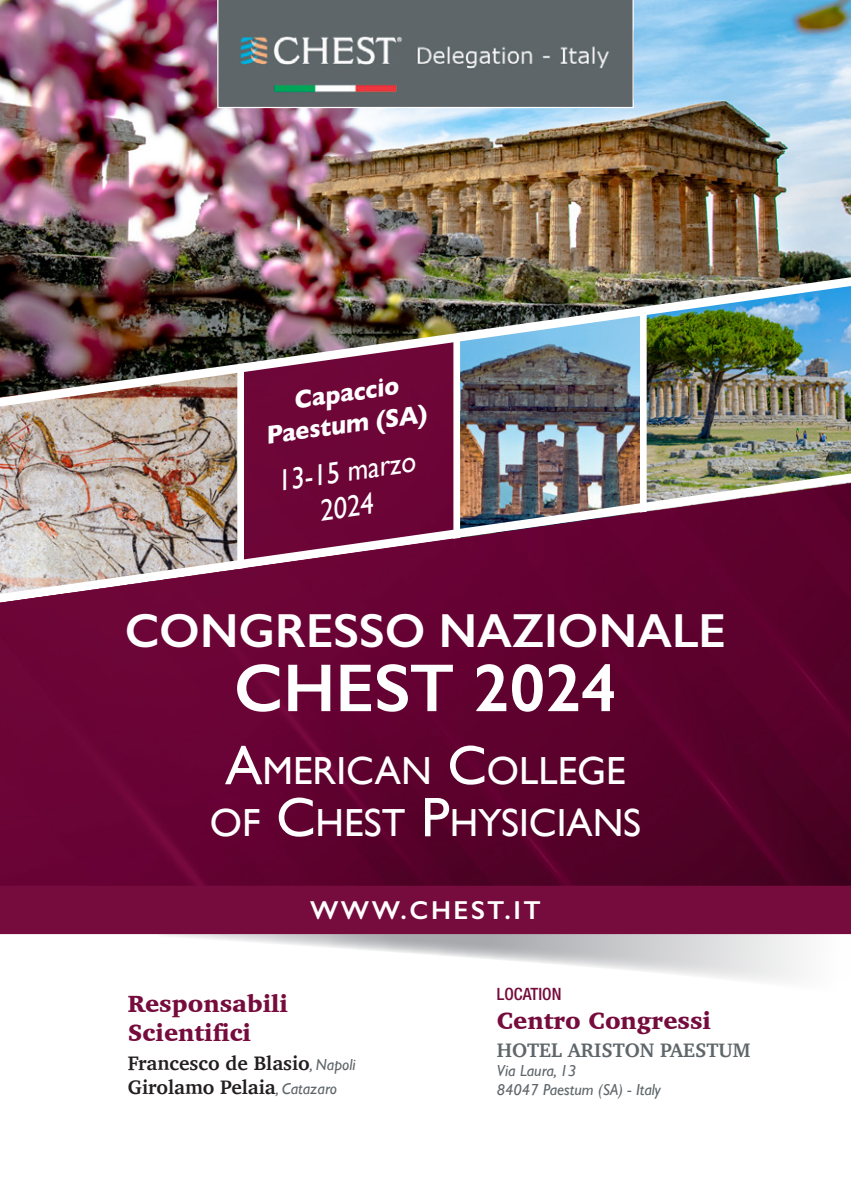
<style>
.page{position:relative;width:851px;height:1191px;background:#fff}
.page>*{position:absolute;margin:0;border:0;box-sizing:border-box;transform-origin:0 0}
.t1{font:600 68px "Gill Sans";color:#fff}
.t2{font:600 48px "Gill Sans";color:#fff}
.t3{font:39.2px/52px "Gill Sans";color:#fff;text-align:center}
.t4{font:30px/36px "Gill Sans";color:#fff;text-align:center;scale:.9 1}
.t5{font:700 26px/31.2px "Gill Sans";color:#fff;text-align:center;scale:.9 1}
.t6{font:600 26px "Gill Sans";letter-spacing:.1em;color:#fff}
.t7{font:900 24px/28.8px "Charter";color:#760c3d}
.t8{font:700 20px/24px "Charter";color:#231f20}
.t9{font:700 20px "Charter";color:#5f666a}
.t10{font:500 condensed 17px "Helvetica Neue LT Std";color:#760c3d}
.t11{font:italic 16px/19.2px "Gill Sans";color:#5f666a}
.s1{font-size:56px}
.s2{font-family:"Gill Sans";font-weight:400;font-style:italic;font-size:16px;color:#5f666a}
</style>
<div class="page">
<svg style="left:157px;top:934px;width:693px;height:46px"></svg>
<div style="left:244px;top:406px;width:209px;height:67px;background:#6d0538"></div>
<img style="left:0;top:406px;width:238px;height:67px">
<img style="left:646px;top:406px;width:204px;height:67px">
<img style="left:461px;top:406px;width:177px;height:67px">
<div style="left:453px;top:295px;width:193px;height:257px;border:7px solid #fff"></div>
<img style="left:0;top:473px;width:850px;height:10px">
<img style="left:0;top:0;width:850px;height:277px">
<svg style="left:217px;top:0;width:416px;height:108px;background:#697073"></svg>
<img style="left:0;top:277px;width:850px;height:129px">
<div style="left:0;top:885px;width:850px;height:49px;background:#760c3d"></div>
<img style="left:0;top:483px;width:850px;height:402px">
<h3 class="t5" style="left:259px;top:389px;width:182px;rotate:-8deg">Capaccio<br>Paestum (SA)</h3>
<h3 class="t4" style="left:274px;top:462px;width:156px;rotate:-8deg">13-15 marzo<br>2024</h3>
<h2 class="t2" style="left:125px;top:602px;width:602px">CONGRESSO NAZIONALE</h2>
<h1 class="t1" style="left:234px;top:647px;width:385px">CHEST 2024</h1>
<h3 class="t3" style="left:210px;top:744px;width:433px"><span class="s1">A</span>MERICAN <span class="s1">C</span>OLLEGE<br>OF <span class="s1">C</span>HEST <span class="s1">P</span>HYSICIANS</h3>
<h3 class="t6" style="left:310px;top:894px;width:232px">WWW.CHEST.IT</h3>
<p class="t7" style="left:128px;top:988px;width:162px">Responsabili<br>Scientifici</p>
<p class="t8" style="left:128px;top:1051px;width:229px">Francesco de Blasio<span class="s2">, Napoli<br></span>Girolamo Pelaia<span class="s2">, Catazaro</span></p>
<p class="t10" style="left:497px;top:984px;width:66px">LOCATION</p>
<p class="t7" style="left:497px;top:1005px;width:216px">Centro Congressi</p>
<p class="t9" style="left:497px;top:1032px;width:255px">HOTEL ARISTON PAESTUM</p>
<p class="t11" style="left:497px;top:1060px;width:165px">Via Laura, 13<br>84047 Paestum (SA) - Italy</p>
</div>
